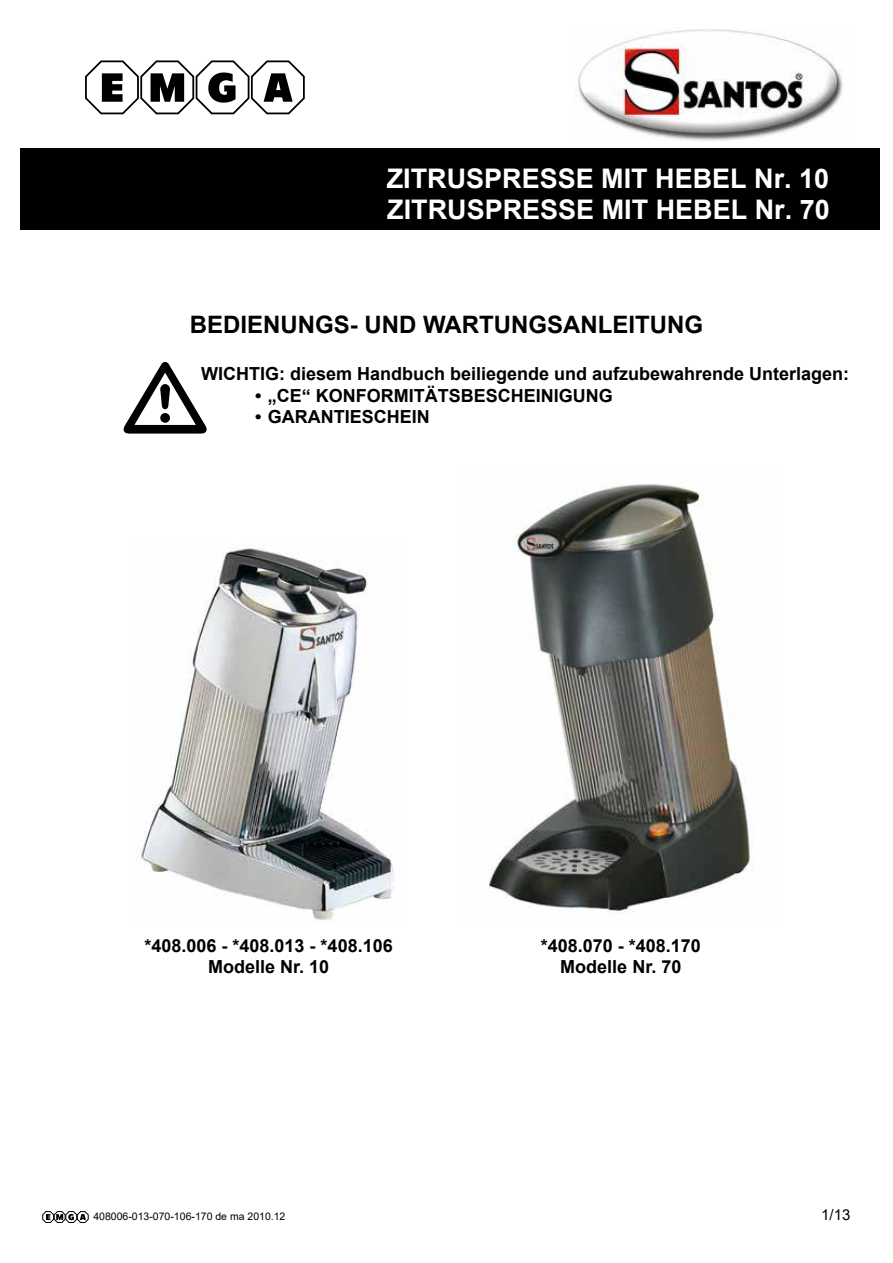
<style>
.page{position:relative;width:893px;height:1263px;background:#fff}
.page>*{position:absolute;margin:0;border:0;box-sizing:border-box;transform-origin:0 0}
.t1{font:700 27px/31px "Arial";color:#fff}
.t2{font:700 24px "Arial";color:#000}
.t3{font:700 18px/21.6px "Arial";color:#000;text-align:center}
.t4{font:15px "Arial";color:#000}
.t5{font:10.5px "Arial";color:#000}
</style>
<div class="page">
<div style="left:20px;top:148px;width:859px;height:82px;background:#000"></div>
<img style="left:575px;top:27px;width:268px;height:114px">
<img style="left:136px;top:545px;width:258px;height:378px">
<img style="left:487px;top:484px;width:267px;height:430px">
<svg style="left:85px;top:60px;width:220px;height:54px"></svg>
<svg style="left:43px;top:1211px;width:45px;height:12px"></svg>
<h1 class="t1" style="left:387px;top:165px;width:445px">ZITRUSPRESSE MIT HEBEL Nr. 10<br>ZITRUSPRESSE MIT HEBEL Nr. 70</h1>
<h2 class="t2" style="left:190px;top:316px;width:515px">BEDIENUNGS- UND WARTUNGSANLEITUNG</h2>
<p class="t3" style="left:201px;top:365px;width:650px">WICHTIG: diesem Handbuch beiliegende und aufzubewahrende Unterlagen:</p>
<p class="t3" style="left:255px;top:386px;width:359px">• „CE“ KONFORMITÄTSBESCHEINIGUNG</p>
<p class="t3" style="left:255px;top:408px;width:176px">• GARANTIESCHEIN</p>
<p class="t3" style="left:145px;top:936px;width:250px">*408.006 - *408.013 - *408.106<br>Modelle Nr. 10</p>
<p class="t3" style="left:541px;top:936px;width:162px">*408.070 - *408.170<br>Modelle Nr. 70</p>
<p class="t5" style="left:93px;top:1213px;width:194px">408006-013-070-106-170 de ma 2010.12</p>
<p class="t4" style="left:821px;top:1209px;width:31px">1/13</p>
</div>
